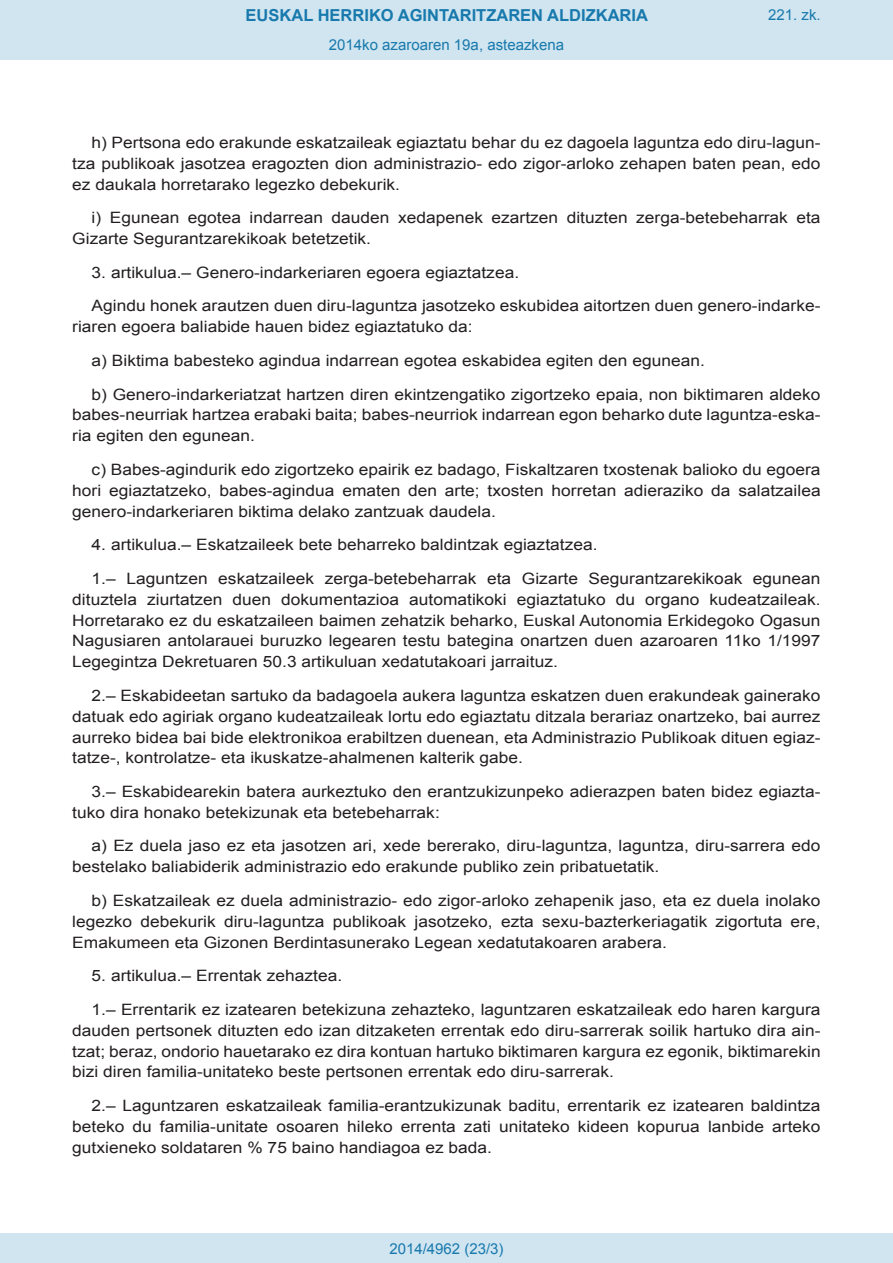
<style>
.page{position:relative;width:893px;height:1263px;background:#fff}
.page>*{position:absolute;margin:0;border:0;box-sizing:border-box;transform-origin:0 0}
.t1{font:700 16.5px "Arial";color:#1879ad}
.BOPVDetalle{font:15.6px/20.9px "Arial";color:#231f20;text-align:justify;scale:1.11 1}
.Paginacion_Centro{font:15px "Arial";color:#1879ad}
</style>
<div class="page">
<div style="left:0;top:0;width:893px;height:60px;background:#d0e5f0"></div>
<div style="left:0;top:1233px;width:893px;height:30px;background:#d0e5f0"></div>
<p class="t1" style="left:246px;top:4px;width:404px">EUSKAL HERRIKO AGINTARITZAREN ALDIZKARIA</p>
<p class="Paginacion_Centro" style="left:329px;top:35px;width:237px">2014ko azaroaren 19a, asteazkena</p>
<p class="Paginacion_Centro" style="left:768px;top:5px;width:54px">221. zk.</p>
<p class="BOPVDetalle" style="left:72px;top:132px;width:676px;text-indent:19px">h) Pertsona edo erakunde eskatzaileak egiaztatu behar du ez dagoela laguntza edo diru-lagun&shy;tza publikoak jasotzea eragozten dion administrazio- edo zigor-arloko zehapen baten pean, edo ez daukala horretarako legezko debekurik.</p>
<p class="BOPVDetalle" style="left:72px;top:208px;width:676px;text-indent:19px">i) Egunean egotea indarrean dauden xedapenek ezartzen dituzten zerga-betebeharrak eta<br>Gizarte Segurantzarekikoak betetzetik.</p>
<p class="BOPVDetalle" style="left:92px;top:262px;width:387px">3. artikulua.– Genero-indarkeriaren egoera egiaztatzea.</p>
<p class="BOPVDetalle" style="left:72px;top:296px;width:676px;text-indent:19px">Agindu honek arautzen duen diru-laguntza jasotzeko eskubidea aitortzen duen genero-indarke&shy;riaren egoera baliabide hauen bidez egiaztatuko da:</p>
<p class="BOPVDetalle" style="left:92px;top:350px;width:554px">a) Biktima babesteko agindua indarrean egotea eskabidea egiten den egunean.</p>
<p class="BOPVDetalle" style="left:72px;top:384px;width:676px;text-indent:19px">b) Genero-indarkeriatzat hartzen diren ekintzengatiko zigortzeko epaia, non biktimaren aldeko babes-neurriak hartzea erabaki baita; babes-neurriok indarrean egon beharko dute laguntza-eska&shy;ria egiten den egunean.</p>
<p class="BOPVDetalle" style="left:72px;top:459px;width:676px;text-indent:19px">c) Babes-agindurik edo zigortzeko epairik ez badago, Fiskaltzaren txostenak balioko du egoera hori egiaztatzeko, babes-agindua ematen den arte; txosten horretan adieraziko da salatzailea genero-indarkeriaren biktima delako zantzuak daudela.</p>
<p class="BOPVDetalle" style="left:92px;top:534px;width:457px">4. artikulua.– Eskatzaileek bete beharreko baldintzak egiaztatzea.</p>
<p class="BOPVDetalle" style="left:72px;top:568px;width:676px;text-indent:19px">1.– Laguntzen eskatzaileek zerga-betebeharrak eta Gizarte Segurantzarekikoak egunean dituztela ziurtatzen duen dokumentazioa automatikoki egiaztatuko du organo kudeatzaileak.<br>Horretarako ez du eskatzaileen baimen zehatzik beharko, Euskal Autonomia Erkidegoko Ogasun Nagusiaren antolarauei buruzko legearen testu bategina onartzen duen azaroaren 11ko 1/1997<br>Legegintza Dekretuaren 50.3 artikuluan xedatutakoari jarraituz.</p>
<p class="BOPVDetalle" style="left:72px;top:685px;width:676px;text-indent:19px">2.– Eskabideetan sartuko da badagoela aukera laguntza eskatzen duen erakundeak gainerako datuak edo agiriak organo kudeatzaileak lortu edo egiaztatu ditzala berariaz onartzeko, bai aurrez aurreko bidea bai bide elektronikoa erabiltzen duenean, eta Administrazio Publikoak dituen egiaz&shy;tatze-, kontrolatze- eta ikuskatze-ahalmenen kalterik gabe.</p>
<p class="BOPVDetalle" style="left:72px;top:781px;width:676px;text-indent:19px">3.– Eskabidearekin batera aurkeztuko den erantzukizunpeko adierazpen baten bidez egiazta&shy;tuko dira honako betekizunak eta betebeharrak:</p>
<p class="BOPVDetalle" style="left:72px;top:836px;width:675px;text-indent:19px">a) Ez duela jaso ez eta jasotzen ari, xede bererako, diru-laguntza, laguntza, diru-sarrera edo bestelako baliabiderik administrazio edo erakunde publiko zein pribatuetatik.</p>
<p class="BOPVDetalle" style="left:72px;top:890px;width:676px;text-indent:19px">b) Eskatzaileak ez duela administrazio- edo zigor-arloko zehapenik jaso, eta ez duela inolako legezko debekurik diru-laguntza publikoak jasotzeko, ezta sexu-bazterkeriagatik zigortuta ere, Emakumeen eta Gizonen Berdintasunerako Legean xedatutakoaren arabera.</p>
<p class="BOPVDetalle" style="left:92px;top:965px;width:227px">5. artikulua.– Errentak zehaztea.</p>
<p class="BOPVDetalle" style="left:72px;top:999px;width:676px;text-indent:19px">1.– Errentarik ez izatearen betekizuna zehazteko, laguntzaren eskatzaileak edo haren kargura dauden pertsonek dituzten edo izan ditzaketen errentak edo diru-sarrerak soilik hartuko dira ain&shy;tzat; beraz, ondorio hauetarako ez dira kontuan hartuko biktimaren kargura ez egonik, biktimarekin bizi diren familia-unitateko beste pertsonen errentak edo diru-sarrerak.</p>
<p class="BOPVDetalle" style="left:72px;top:1095px;width:676px;text-indent:19px">2.– Laguntzaren eskatzaileak familia-erantzukizunak baditu, errentarik ez izatearen baldintza beteko du familia-unitate osoaren hileko errenta zati unitateko kideen kopurua lanbide arteko gutxieneko soldataren % 75 baino handiagoa ez bada.</p>
<p class="Paginacion_Centro" style="left:389px;top:1238px;width:116px">2014/4962 (23/3)</p>
</div>
